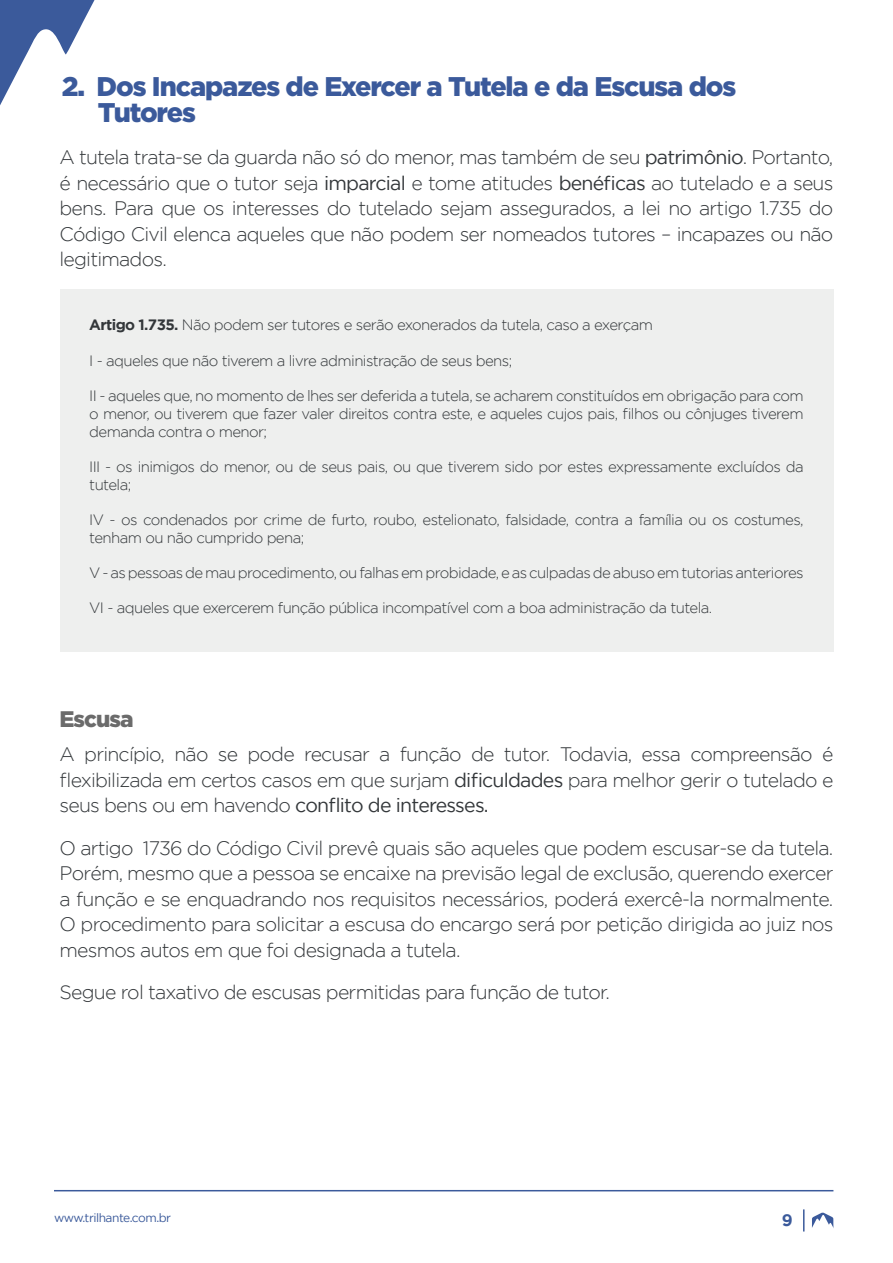
<style>
.page{position:relative;width:893px;height:1263px;background:#fff}
.page>*{position:absolute;margin:0;border:0;box-sizing:border-box;transform-origin:0 0}
.t1{font:900 27px/25.5px "Gotham";letter-spacing:-.04em;color:#3b5a9b}
.Título_3{font:900 22.5px "Gotham";letter-spacing:-.04em;color:#6b6b6b}
.Parágrafo_Texto{font:300 19.5px/25.5px "Gotham";letter-spacing:-.04em;color:#33373a;text-align:justify}
.t2{font:700 16.5px "Gotham";color:#3b5a9b}
.t3{font:300 15px/18px "Gotham";letter-spacing:-.04em;color:#33373a}
.t4{font:12px "Gotham";letter-spacing:-.04em;color:#3b5a9b}
.s1{font-weight:400}
.s2{font-weight:700}
</style>
<div class="page">
<svg style="left:0;top:0;width:95px;height:105px"></svg>
<svg style="left:803px;top:1209px;width:1px;height:22px"></svg>
<svg style="left:812px;top:1212px;width:22px;height:16px"></svg>
<hr style="left:54px;top:1190px;width:779px;height:1px;background:#3b5a9b">
<div style="left:60px;top:290px;width:773px;height:362px;background:#eeefee"></div>
<p class="t1" style="left:98px;top:73px;width:640px;text-indent:-36px">2. Dos Incapazes de Exercer a Tutela e da Escusa dos<br>Tutores</p>
<p class="Parágrafo_Texto" style="left:60px;top:144px;width:775px">A tutela trata-se da guarda não só do menor, mas também de seu <span class="s1">patrimônio</span>. Portanto, é necessário que o tutor seja <span class="s1">imparcial</span> e tome atitudes <span class="s1">benéficas</span> ao tutelado e a seus bens. Para que os interesses do tutelado sejam assegurados, a lei no artigo 1.735 do Código Civil elenca aqueles que não podem ser nomeados tutores – incapazes ou não legitimados.</p>
<p class="t3" style="left:89px;top:316px;width:565px"><span class="s2">Artigo 1.735.</span> Não podem ser tutores e serão exonerados da tutela, caso a exerçam</p>
<p class="t3" style="left:89px;top:351px;width:425px">I - aqueles que não tiverem a livre administração de seus bens;</p>
<p class="t3" style="left:89px;top:386px;width:716px;text-align:justify">II - aqueles que, no momento de lhes ser deferida a tutela, se acharem constituídos em obrigação para com o menor, ou tiverem que fazer valer direitos contra este, e aqueles cujos pais, filhos ou cônjuges tiverem demanda contra o menor;</p>
<p class="t3" style="left:89px;top:457px;width:716px">III - os inimigos do menor, ou de seus pais, ou que tiverem sido por estes expressamente excluídos da tutela;</p>
<p class="t3" style="left:89px;top:510px;width:716px">IV - os condenados por crime de furto, roubo, estelionato, falsidade, contra a família ou os costumes, tenham ou não cumprido pena;</p>
<p class="t3" style="left:89px;top:563px;width:716px">V - as pessoas de mau procedimento, ou falhas em probidade, e as culpadas de abuso em tutorias anteriores</p>
<p class="t3" style="left:89px;top:598px;width:624px">VI - aqueles que exercerem função pública incompatível com a boa administração da tutela.</p>
<p class="Título_3" style="left:60px;top:706px;width:76px">Escusa</p>
<p class="Parágrafo_Texto" style="left:60px;top:741px;width:775px">A princípio, não se pode recusar a função de tutor. Todavia, essa compreensão é flexibilizada em certos casos em que surjam <span class="s1">dificuldades</span> para melhor gerir o tutelado e seus bens ou em havendo <span class="s1">conflito de interesses.</span></p>
<p class="Parágrafo_Texto" style="left:60px;top:835px;width:775px">O artigo 1736 do Código Civil prevê quais são aqueles que podem escusar-se da tutela.<br>Porém, mesmo que a pessoa se encaixe na previsão legal de exclusão, querendo exercer a função e se enquadrando nos requisitos necessários, poderá exercê-la normalmente.<br>O procedimento para solicitar a escusa do encargo será por petição dirigida ao juiz nos mesmos autos em que foi designada a tutela.</p>
<p class="Parágrafo_Texto" style="left:60px;top:979px;width:552px">Segue rol taxativo de escusas permitidas para função de tutor.</p>
<p class="t4" style="left:54px;top:1211px;width:119px">www.trilhante.com.br</p>
<p class="t2" style="left:782px;top:1211px;width:12px">9</p>
</div>
